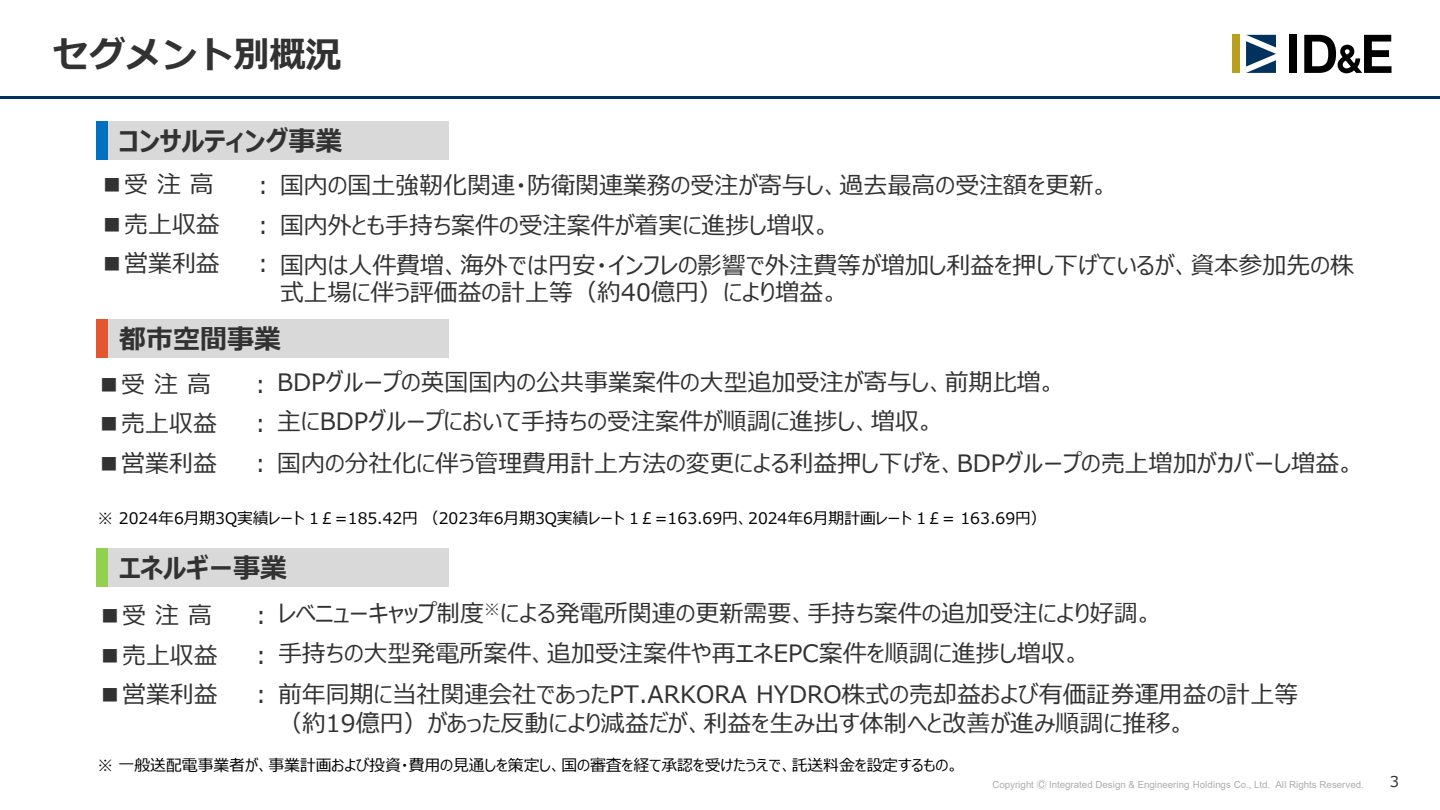
<style>
.page{position:relative;width:1440px;height:810px;background:#fff}
.page>*{position:absolute;margin:0;border:0;box-sizing:border-box;transform-origin:0 0}
.t1{font:700 36px "Meiryo";color:#323232}
.t2{font:700 27px "Meiryo UI";color:#323232}
.t3{font:24px "Meiryo UI";color:#323232}
.t4{font:15.9px "Meiryo UI";color:#000}
.t5{font:15px "Meiryo";color:#323232}
.t6{font:9.75px "Arial";color:#adadad}
.s1{font-family:"MS Gothic"}
</style>
<div class="page">
<div style="left:1232px;top:35px;width:8px;height:38px;background:#b99f1d"></div>
<svg style="left:1246px;top:35px;width:30px;height:38px"></svg>
<div style="left:1289px;top:35px;width:8px;height:38px;background:#000"></div>
<svg style="left:1304px;top:35px;width:88px;height:38px"></svg>
<hr style="left:0;top:96px;width:1440px;height:2px;background:#00325d">
<div style="left:96px;top:121px;width:13px;height:39px;background:#0070c0"></div>
<div style="left:109px;top:121px;width:340px;height:39px;background:#d9d9d9"></div>
<div style="left:96px;top:548px;width:13px;height:39px;background:#92d050"></div>
<div style="left:109px;top:548px;width:340px;height:39px;background:#d9d9d9"></div>
<div style="left:96px;top:319px;width:13px;height:39px;background:#e2572f"></div>
<div style="left:109px;top:319px;width:340px;height:39px;background:#d9d9d9"></div>
<h2 class="t1" style="left:54px;top:30px;width:290px">セグメント別概況</h2>
<p class="t2" style="left:119px;top:122px;width:225px">コンサルティング事業</p>
<p class="t3" style="left:100px;top:168px;width:115px">■受注高</p>
<p class="t3" style="left:251px;top:169px;width:860px">：国内の国土強靭化関連・防衛関連業務の受注が寄与し、過去最高の受注額を更新。</p>
<p class="t3" style="left:100px;top:207px;width:121px">■売上収益</p>
<p class="t3" style="left:251px;top:209px;width:581px">：国内外とも手持ち案件の受注案件が着実に進捗し増収。</p>
<p class="t3" style="left:100px;top:247px;width:121px">■営業利益</p>
<p class="t3" style="left:251px;top:248px;width:1104px">：国内は人件費増、海外では円安・インフレの影響で外注費等が増加し利益を押し下げているが、資本参加先の株</p>
<p class="t3" style="left:280px;top:276px;width:561px">式上場に伴う評価益の計上等（約40億円）により増益。</p>
<p class="t2" style="left:119px;top:321px;width:163px">都市空間事業</p>
<p class="t3" style="left:97px;top:367px;width:115px">■受注高</p>
<p class="t3" style="left:248px;top:365px;width:810px">： BDPグループの英国国内の公共事業案件の大型追加受注が寄与し、前期比増。</p>
<p class="t3" style="left:97px;top:407px;width:121px">■売上収益</p>
<p class="t3" style="left:248px;top:405px;width:688px">：主にBDPグループにおいて手持ちの受注案件が順調に進捗し、増収。</p>
<p class="t3" style="left:97px;top:446px;width:121px">■営業利益</p>
<p class="t3" style="left:248px;top:446px;width:1109px">：国内の分社化に伴う管理費用計上方法の変更による利益押し下げを、BDPグループの売上増加がカバーし増益。</p>
<p class="t4" style="left:98px;top:507px;width:951px">※ 2024年6月期3Q実績レート 1￡=185.42円（2023年6月期3Q実績レート 1￡=163.69円、2024年6月期計画レート 1￡= 163.69円）</p>
<p class="t2" style="left:119px;top:549px;width:169px">エネルギー事業</p>
<p class="t3" style="left:98px;top:599px;width:115px">■受注高</p>
<p class="t3" style="left:249px;top:597px;width:906px">：レベニューキャップ制度<sup>※</sup>による発電所関連の更新需要、手持ち案件の追加受注により好調。</p>
<p class="t3" style="left:98px;top:638px;width:121px">■売上収益</p>
<p class="t3" style="left:249px;top:638px;width:25px">：</p>
<p class="t3" style="left:278px;top:637px;width:805px">手持ちの大型発電所案件、追加受注案件や再エネEPC案件を順調に進捗し増収。</p>
<p class="t3" style="left:98px;top:678px;width:121px">■営業利益</p>
<p class="t3" style="left:249px;top:678px;width:1051px">：前年同期に当社関連会社であったPT.ARKORA HYDRO株式の売却益および有価証券運用益の計上等</p>
<p class="t3" style="left:278px;top:707px;width:910px">（約19億円）があった反動により減益だが、利益を生み出す体制へと改善が進み順調に推移。</p>
<p class="t4" style="left:97px;top:754px;width:863px">※ 一般送配電事業者が、事業計画および投資・費用の見通しを策定し、国の審査を経て承認を受けたうえで、託送料金を設定するもの。</p>
<p class="t6" style="left:992px;top:778px;width:373px">Copyright <span class="s1">Ⓒ</span> Integrated Design &amp; Engineering Holdings Co., Ltd. All Rights Reserved.</p>
<p class="t5" style="left:1390px;top:772px;width:11px">3</p>
</div>
